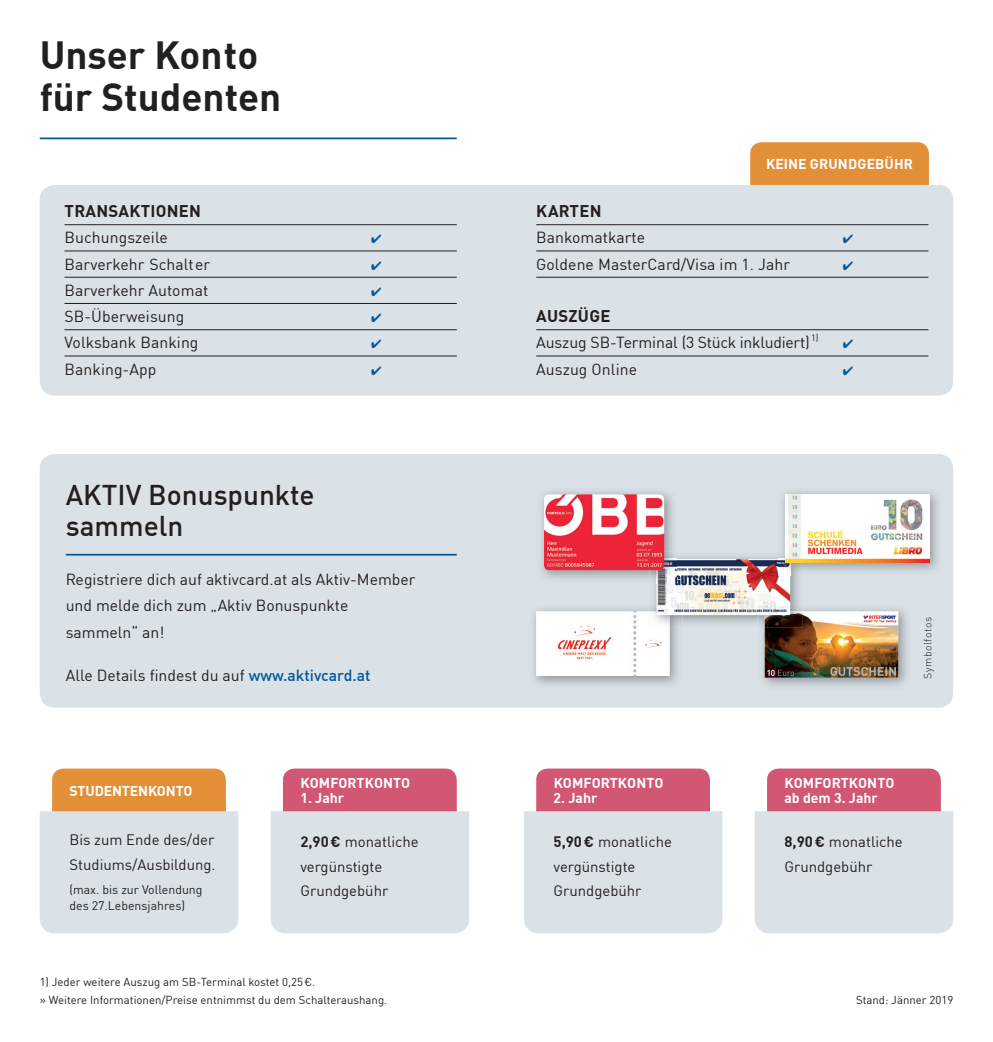
<style>
.page{position:relative;width:993px;height:1042px;background:#fff}
.page>*{position:absolute;margin:0;border:0;box-sizing:border-box;transform-origin:0 0}
.t1{font:700 38.5px/42px "DINOT";color:#231f20}
.t2{font:500 28px/31.5px "DINOT";color:#231f20}
.t3{font:700 16.62px "DINOT";letter-spacing:.015em;color:#231f20}
.t4{font:15.75px/26.2px "DINOT";color:#231f20}
.t5{font:14.88px/24.5px "DINOT";color:#231f20}
.t6{font:700 14px/14.9px "DINOT";color:#fff}
.t7{font:12.25px/15.8px "DINOT";color:#231f20}
.t8{font:11.38px/17.5px "DINOT";color:#231f20}
.t9{font:300 10.5px "DINOT";letter-spacing:.05em;color:#231f20}
.s1{font-weight:500;color:#00599b}
.s2{font-weight:700}
</style>
<div class="page">
<div style="left:766px;top:768px;width:174px;height:76px;background:#d25773;border-radius:11px"></div>
<div style="left:754px;top:811px;width:198px;height:122px;background:#dae2e7"></div>
<div style="left:283px;top:768px;width:173px;height:76px;background:#d25773;border-radius:11px"></div>
<div style="left:270px;top:811px;width:199px;height:122px;background:#dae2e7"></div>
<div style="left:52px;top:768px;width:174px;height:76px;background:#e28f38;border-radius:11px"></div>
<div style="left:40px;top:811px;width:198px;height:122px;background:#dae2e7"></div>
<div style="left:750px;top:142px;width:178px;height:61px;background:#e28f38;border-radius:11px"></div>
<div style="left:40px;top:454px;width:912px;height:254px;background:#dae2e7;border-radius:15px"></div>
<hr style="left:40px;top:137px;width:416px;height:2px;background:#00599b">
<hr style="left:66px;top:554px;width:390px;height:1px;background:#00599b">
<img style="left:533px;top:608px;width:145px;height:77px">
<img style="left:536px;top:611px;width:133px;height:65px">
<img style="left:762px;top:608px;width:145px;height:78px">
<img style="left:764px;top:611px;width:133px;height:67px">
<img style="left:654px;top:556px;width:145px;height:68px">
<img style="left:649px;top:604px;width:33px;height:24px">
<img style="left:649px;top:611px;width:20px;height:17px">
<img style="left:757px;top:604px;width:45px;height:24px">
<img style="left:764px;top:611px;width:38px;height:17px">
<img style="left:656px;top:559px;width:133px;height:56px">
<img style="left:541px;top:491px;width:132px;height:88px">
<img style="left:649px;top:552px;width:27px;height:31px">
<img style="left:656px;top:559px;width:20px;height:24px">
<img style="left:544px;top:494px;width:120px;height:76px">
<img style="left:782px;top:491px;width:156px;height:80px">
<img style="left:777px;top:552px;width:25px;height:23px">
<img style="left:777px;top:559px;width:12px;height:16px">
<img style="left:785px;top:494px;width:143px;height:68px">
<div style="left:40px;top:185px;width:912px;height:211px;background:#dae2e7;border-radius:15px"></div>
<hr style="left:64px;top:224px;width:392px;height:1px;background:#231f20">
<hr style="left:64px;top:251px;width:392px;height:1px;background:#231f20">
<hr style="left:64px;top:277px;width:392px;height:1px;background:#231f20">
<hr style="left:64px;top:303px;width:392px;height:1px;background:#231f20">
<hr style="left:64px;top:329px;width:392px;height:1px;background:#231f20">
<hr style="left:64px;top:356px;width:392px;height:1px;background:#231f20">
<hr style="left:536px;top:224px;width:392px;height:1px;background:#231f20">
<hr style="left:536px;top:251px;width:392px;height:1px;background:#231f20">
<hr style="left:536px;top:277px;width:392px;height:1px;background:#231f20">
<hr style="left:536px;top:329px;width:392px;height:1px;background:#231f20">
<hr style="left:536px;top:356px;width:392px;height:1px;background:#231f20">
<div style="left:536px;top:768px;width:173px;height:76px;background:#d25773;border-radius:11px"></div>
<div style="left:524px;top:811px;width:198px;height:122px;background:#dae2e7"></div>
<h1 class="t1" style="left:40px;top:31px;width:243px">Unser Konto für Studenten</h1>
<p class="t3" style="left:65px;top:198px;width:138px">TRANSAKTIONEN</p>
<p class="t4" style="left:64px;top:223px;width:105px">Buchungszeile</p>
<p class="t4" style="left:64px;top:249px;width:147px">Barverkehr Schalter</p>
<p class="t4" style="left:64px;top:276px;width:145px">Barverkehr Automat</p>
<p class="t4" style="left:64px;top:302px;width:121px">SB-Überweisung</p>
<p class="t4" style="left:64px;top:328px;width:135px">Volksbank Banking</p>
<p class="t4" style="left:64px;top:354px;width:93px">Banking-App</p>
<h2 class="t2" style="left:66px;top:476px;width:250px">AKTIV Bonuspunkte sammeln</h2>
<p class="t4" style="left:66px;top:565px;width:351px">Registriere dich auf aktivcard.at als Aktiv-Member und melde dich zum „Aktiv Bonuspunkte sammeln“ an!</p>
<p class="t4" style="left:66px;top:661px;width:306px">Alle Details findest du auf <span class="s1">www.aktivcard.at</span></p>
<p class="t6" style="left:70px;top:782px;width:124px">STUDENTENKONTO</p>
<p class="t5" style="left:69px;top:826px;width:147px">Bis zum Ende des/der<br>Studiums/Ausbildung.</p>
<p class="t7" style="left:69px;top:881px;width:134px">(max. bis zur Vollendung des 27.Lebensjahres)</p>
<p class="t6" style="left:300px;top:774px;width:111px">KOMFORTKONTO</p>
<p class="t6" style="left:300px;top:789px;width:45px">1. Jahr</p>
<p class="t5" style="left:300px;top:828px;width:120px"><span class="s2">2,90 €</span> monatliche vergünstigte<br>Grundgebühr</p>
<p class="t8" style="left:40px;top:972px;width:349px">1) Jeder weitere Auszug am SB-Terminal kostet 0,25 €.<br>» Weitere Informationen/Preise entnimmst du dem Schalteraushang.</p>
<p class="t6" style="left:765px;top:155px;width:148px">KEINE GRUNDGEBÜHR</p>
<p class="t3" style="left:536px;top:198px;width:67px">KARTEN</p>
<p class="t4" style="left:536px;top:223px;width:110px">Bankomatkarte</p>
<p class="t4" style="left:536px;top:249px;width:255px">Goldene MasterCard/Visa im 1. Jahr</p>
<p class="t3" style="left:536px;top:303px;width:76px">AUSZÜGE</p>
<p class="t4" style="left:536px;top:328px;width:283px">Auszug SB-Terminal (3 Stück inkludiert) <sup>1)</sup></p>
<p class="t4" style="left:536px;top:354px;width:102px">Auszug Online</p>
<p class="t6" style="left:553px;top:774px;width:111px">KOMFORTKONTO</p>
<p class="t6" style="left:553px;top:789px;width:45px">2. Jahr</p>
<p class="t5" style="left:553px;top:828px;width:120px"><span class="s2">5,90 €</span> monatliche vergünstigte<br>Grundgebühr</p>
<p class="t9" style="left:919px;top:679px;width:63px;rotate:-90deg">Symbolfotos</p>
<p class="t6" style="left:784px;top:774px;width:111px">KOMFORTKONTO ab dem 3. Jahr</p>
<p class="t5" style="left:784px;top:828px;width:120px"><span class="s2">8,90 €</span> monatliche<br>Grundgebühr</p>
<p class="t8" style="left:855px;top:989px;width:99px">Stand: Jänner 2019</p>
</div>
